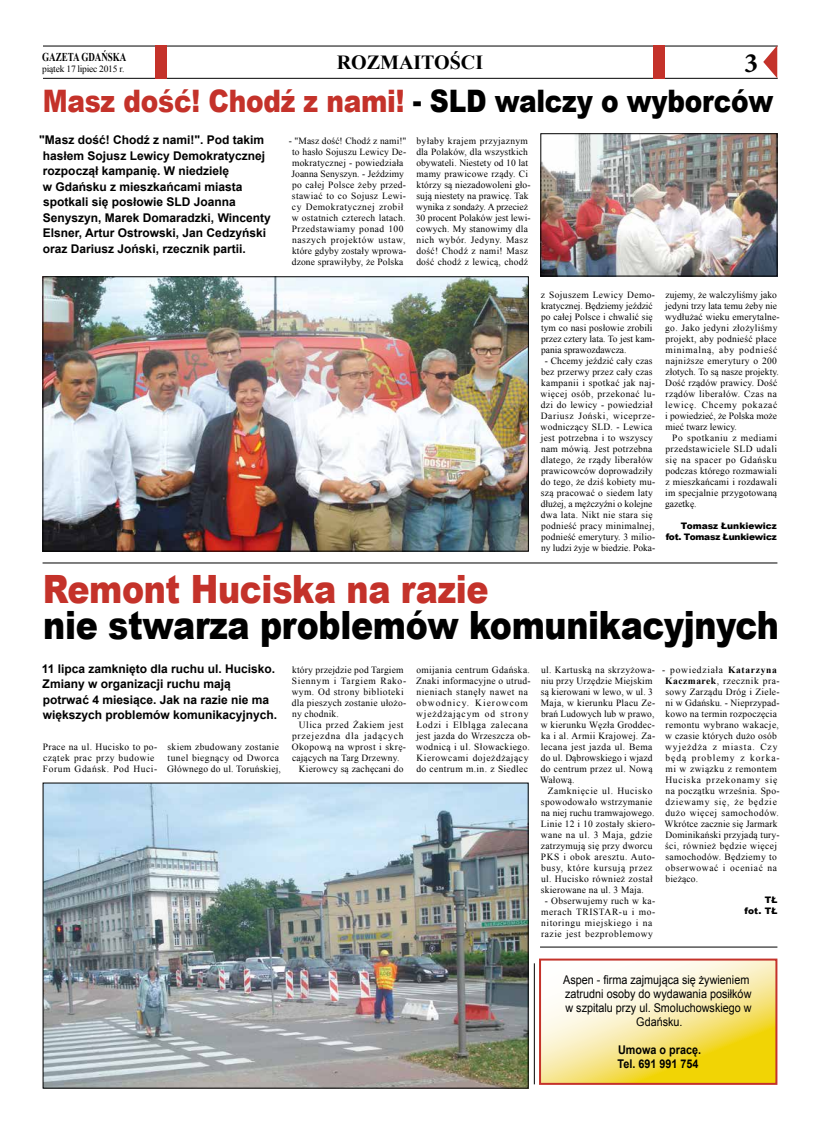
<style>
.page{position:relative;width:820px;height:1134px;background:#fff}
.page>*{position:absolute;margin:0;border:0;box-sizing:border-box;transform-origin:0 0}
.t1{font:900 39px "Arial";letter-spacing:-.01em;color:#000;scale:.85 1}
.t2{font:900 39px "Arial";letter-spacing:-.01em;color:#c4322a;scale:.85 1}
.t3{font:900 31px "Arial";letter-spacing:-.01em;color:#c4322a;scale:.85 1}
.t4{font:700 28px "Minion Pro";color:#000}
.t5{font:700 20px "Times New Roman";color:#000}
.t6{font:700 12px/15.5px "Arial";color:#000}
.t7{font:12px/14px "Arial";color:#000;text-align:center;scale:.9 1}
.t8{font:700 12px/14px "Arial";color:#000;scale:.9 1}
.t9{font:700 12px "Times New Roman";color:#000;scale:.75 1}
.t10{font:9.5px/11px "Times New Roman";letter-spacing:.03em;color:#000}
.t11{font:9.5px/11px "Times New Roman";letter-spacing:.05em;color:#000}
.t12{font:9.5px/11px "Times New Roman";color:#000}
.t13{font:9.5px/11px "Times New Roman";letter-spacing:.055em;color:#000}
.t14{font:9.5px/11px "Times New Roman";letter-spacing:.06em;color:#000;text-align:center}
.t15{font:9.5px "Times New Roman";letter-spacing:.085em;color:#000}
.t16{font:9.5px "Times New Roman";letter-spacing:-.02em;color:#000}
.t17{font:900 9px/10.8px "Arial";letter-spacing:-.01em;color:#000;text-align:right}
.s1{color:#000}
.s2{font-weight:700}
</style>
<div class="page">
<hr style="left:43px;top:46px;width:734px;height:1px;background:#000">
<hr style="left:43px;top:78px;width:734px;height:1px;background:#000">
<div style="left:155px;top:45px;width:12px;height:33px;background:#c4322a"></div>
<svg style="left:763px;top:45px;width:14px;height:33px"></svg>
<div style="left:653px;top:46px;width:11px;height:33px;background:#c4322a"></div>
<img style="left:45px;top:278px;width:481px;height:271px">
<div style="left:43px;top:276px;width:485px;height:275px;border:1px solid #000"></div>
<img style="left:542px;top:135px;width:233px;height:139px">
<div style="left:540px;top:133px;width:237px;height:143px;border:1px solid #000"></div>
<hr style="left:43px;top:562px;width:734px;height:1px;background:#000">
<svg style="left:542px;top:961px;width:232px;height:121px"></svg>
<div style="left:539px;top:958px;width:238px;height:127px;border:2px solid #c4322a"></div>
<hr style="left:533px;top:963px;width:1px;height:121px;background:#000">
<hr style="left:540px;top:946px;width:237px;height:1px;background:#000">
<img style="left:45px;top:784px;width:481px;height:303px">
<h3 class="t5" style="left:336px;top:48px;width:148px">ROZMAITOŚCI</h3>
<h3 class="t4" style="left:743px;top:44px;width:15px">3</h3>
<h2 class="t3" style="left:43px;top:78px;width:860px">Masz dość! Chodź z nami! <span class="s1">- SLD walczy o wyborców</span></h2>
<p class="t9" style="left:42px;top:49px;width:114px">GAZETA GDAŃSKA</p>
<p class="t16" style="left:42px;top:63px;width:84px">piątek 17 lipiec 2015 r.</p>
<p class="t6" style="left:39px;top:133px;width:233px">"Masz dość! Chodź z nami!". Pod takim hasłem Sojusz Lewicy Demokratycznej rozpoczął kampanię. W niedzielę<br>w Gdańsku z mieszkańcami miasta spotkali się posłowie SLD Joanna Senyszyn, Marek Domaradzki, Wincenty Elsner, Artur Ostrowski, Jan Cedzyński oraz Dariusz Joński, rzecznik partii.</p>
<p class="t10" style="left:288px;top:136px;width:119px">- "Masz dość! Chodź z nami!" to hasło Sojuszu Lewicy De&shy;mokratycznej - powiedziała<br>Joanna Senyszyn. - Jeździmy po całej Polsce żeby przed&shy;stawiać to co Sojusz Lewi&shy;cy Demokratycznej zrobił w ostatnich czterech latach.<br>Przedstawiamy ponad 100 naszych projektów ustaw, które gdyby zostały wprowa&shy;dzone sprawiłyby, że Polska</p>
<p class="t10" style="left:415px;top:136px;width:116px">byłaby krajem przyjaznym dla Polaków, dla wszystkich obywateli. Niestety od 10 lat mamy prawicowe rządy. Ci którzy są niezadowoleni gło&shy;sują niestety na prawicę. Tak wynika z sondaży. A przecież<br>30 procent Polaków jest lewi&shy;cowych. My stanowimy dla nich wybór. Jedyny. Masz dość! Chodź z nami! Masz dość chodź z lewicą, chodź</p>
<p class="t12" style="left:540px;top:290px;width:116px">z Sojuszem Lewicy Demo&shy;kratycznej. Będziemy jeździć po całej Polsce i chwalić się tym co nasi posłowie zrobili przez cztery lata. To jest kam&shy;pania sprawozdawcza.</p>
<p class="t10" style="left:540px;top:356px;width:116px;text-align:center">- Chcemy jeździć cały czas bez przerwy przez cały czas kampanii i spotkać jak naj&shy;więcej osób, przekonać lu&shy;dzi do lewicy - powiedział<br>Dariusz Joński, wiceprze&shy;wodniczący SLD. - Lewica jest potrzebna i to wszyscy nam mówią. Jest potrzebna dlatego, że rządy liberałów prawicowców doprowadziły do tego, że dziś kobiety mu&shy;szą pracować o siedem laty dłużej, a mężczyźni o kolejne dwa lata. Nikt nie stara się podnieść pracy minimalnej, podnieść emerytury. 3 milio&shy;ny ludzi żyje w biedzie. Poka-</p>
<p class="t10" style="left:664px;top:290px;width:116px">zujemy, że walczyliśmy jako jedyni trzy lata temu żeby nie wydłużać wieku emerytalne&shy;go. Jako jedyni złożyliśmy projekt, aby podnieść płace minimalną, aby podnieść najniższe emerytury o 200 złotych. To są nasze projekty.<br>Dość rządów prawicy. Dość rządów liberałów. Czas na lewicę. Chcemy pokazać i powiedzieć, że Polska może mieć twarz lewicy.</p>
<p class="t10" style="left:665px;top:433px;width:113px;text-align:justify;text-indent:7px">Po spotkaniu z mediami przedstawiciele SLD udali się na spacer po Gdańsku podczas którego rozmawiali z mieszkańcami i rozdawali im specjalnie przygotowaną gazetkę.</p>
<p class="t17" style="left:665px;top:520px;width:113px">Tomasz Łunkiewicz fot. Tomasz Łunkiewicz</p>
<h1 class="t2" style="left:43px;top:561px;width:526px">Remont Huciska na razie</h1>
<h1 class="t1" style="left:43px;top:597px;width:866px">nie stwarza problemów komunikacyjnych</h1>
<p class="t6" style="left:42px;top:661px;width:237px">11 lipca zamknięto dla ruchu ul. Hucisko.<br>Zmiany w organizacji ruchu mają potrwać 4 miesiące. Jak na razie nie ma większych problemów komunikacyjnych.</p>
<p class="t13" style="left:43px;top:741px;width:116px">Prace na ul. Hucisko to po&shy;czątek prac przy budowie<br>Forum Gdańsk. Pod Huci-</p>
<p class="t10" style="left:167px;top:741px;width:115px">skiem zbudowany zostanie tunel biegnący od Dworca<br>Głównego do ul. Toruńskiej,</p>
<p class="t10" style="left:291px;top:664px;width:116px">który przejdzie pod Targiem<br>Siennym i Targiem Rako&shy;wym. Od strony biblioteki dla pieszych zostanie ułożo&shy;ny chodnik.</p>
<p class="t13" style="left:299px;top:719px;width:106px">Ulica przed Żakiem jest</p>
<p class="t15" style="left:292px;top:729px;width:113px">przejezdna dla jadących</p>
<p class="t10" style="left:292px;top:741px;width:116px">Okopową na wprost i skrę-</p>
<p class="t10" style="left:292px;top:752px;width:109px">cających na Targ Drzewny.</p>
<p class="t10" style="left:299px;top:763px;width:106px">Kierowcy są zachęcani do</p>
<p class="t11" style="left:416px;top:664px;width:116px">omijania centrum Gdańska.<br>Znaki informacyjne o utrud&shy;nieniach stanęły nawet na obwodnicy. Kierowcom wjeżdżającym od strony<br>Łodzi i Elbląga zalecana jest jazda do Wrzeszcza ob&shy;wodnicą i ul. Słowackiego.<br>Kierowcami dojeżdżający do centrum m.in. z Siedlec</p>
<p class="t10" style="left:540px;top:664px;width:116px">ul. Kartuską na skrzyżowa&shy;niu przy Urzędzie Miejskim są kierowani w lewo, w ul. 3<br>Maja, w kierunku Placu Ze&shy;brań Ludowych lub w prawo, w kierunku Węzła Groddec&shy;ka i al. Armii Krajowej. Za&shy;lecana jest jazda ul. Bema do ul. Dąbrowskiego i wjazd do centrum przez ul. Nową<br>Wałową.</p>
<p class="t10" style="left:540px;top:785px;width:116px;text-indent:7px">Zamknięcie ul. Hucisko spowodowało wstrzymanie na niej ruchu tramwajowego.<br>Linie 12 i 10 zostały skiero&shy;wane na ul. 3 Maja, gdzie zatrzymują się przy dworcu<br>PKS i obok aresztu. Auto&shy;busy, które kursują przez ul. Hucisko również został skierowane na ul. 3 Maja.</p>
<p class="t14" style="left:541px;top:895px;width:115px">- Obserwujemy ruch w ka&shy;merach TRISTAR-u i mo&shy;nitoringu miejskiego i na razie jest bezproblemowy</p>
<p class="t10" style="left:662px;top:664px;width:119px">- powiedziała <span class="s2">Katarzyna<br>Kaczmarek</span>, rzecznik pra&shy;sowy Zarządu Dróg i Ziele&shy;ni w Gdańsku. - Nieprzypad&shy;kowo na termin rozpoczęcia remontu wybrano wakacje, w czasie których dużo osób wyjeżdża z miasta. Czy będą problemy z korka&shy;mi w związku z remontem<br>Huciska przekonamy się na początku września. Spo&shy;dziewamy się, że będzie dużo więcej samochodów.<br>Wkrótce zacznie się Jarmark<br>Dominikański przyjadą tury&shy;ści, również będzie więcej samochodów. Będziemy to obserwować i oceniać na bieżąco.</p>
<p class="t17" style="left:744px;top:894px;width:34px">TŁ<br>fot. TŁ</p>
<p class="t7" style="left:563px;top:973px;width:211px">Aspen - firma zajmująca się żywieniem zatrudni osoby do wydawania posiłków w szpitalu przy ul. Smoluchowskiego w<br>Gdańsku.</p>
<p class="t8" style="left:617px;top:1043px;width:94px">Umowa o pracę.<br>Tel. 691 991 754</p>
</div>
